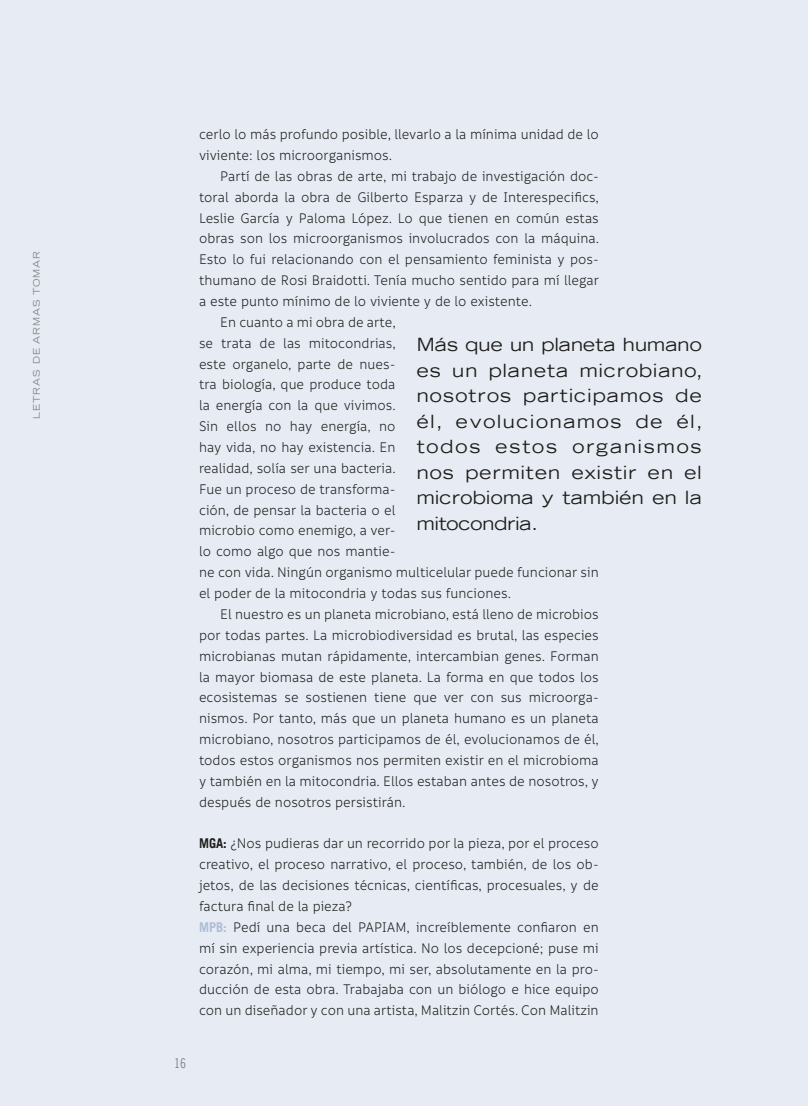
<style>
.page{position:relative;width:808px;height:1106px;background:#e7ebf4}
.page>*{position:absolute;margin:0;border:0;box-sizing:border-box;transform-origin:0 0}
.Balazos_1{font:expanded 18px/25.5px "Trade Gothic LT";letter-spacing:.025em;color:#1d1d1b;text-align:justify}
.Cuerpo_de_texto_con{font:15px/20.9px "Informative";color:#1d1d1b;text-align:justify;scale:.95 1}
.Cuerpo_de_texto_sin{font:15px/20.9px "Informative";color:#1d1d1b;text-align:justify;scale:.95 1}
.t1{font:13.5px "Trade Gothic LT Cond Eighteen";color:#878787}
.t2{font:expanded 9px "Trade Gothic LT";letter-spacing:.1em;color:#878787}
.s1{font-family:"Trade Gothic LT";font-weight:700;font-size:13.5px}
.s2{font-family:"Trade Gothic LT";font-weight:700;font-size:13.5px;color:#abbdd6}
</style>
<div class="page">
<p class="t2" style="left:31px;top:419px;width:169px;rotate:-90deg">LETRAS DE ARMAS TOMAR</p>
<p class="Cuerpo_de_texto_sin" style="left:199px;top:124px;width:422px">cerlo lo más profundo posible, llevarlo a la mínima unidad de lo viviente: los microorganismos.</p>
<p class="Cuerpo_de_texto_con" style="left:199px;top:166px;width:423px;text-indent:21px">Partí de las obras de arte, mi trabajo de investigación doc&shy;toral aborda la obra de Gilberto Esparza y de Interespecifics, Leslie García y Paloma López. Lo que tienen en común estas obras son los microorganismos involucrados con la máquina.<br>Esto lo fui relacionando con el pensamiento feminista y pos&shy;thumano de Rosi Braidotti. Tenía mucho sentido para mí llegar a este punto mínimo de lo viviente y de lo existente.</p>
<p class="Cuerpo_de_texto_con" style="left:199px;top:312px;width:422px;text-align:left;text-indent:21px">En cuanto a mi obra de arte,<br>se trata de las mitocondrias,<br>este organelo, parte de nues-<br>tra biología, que produce toda<br>la energía con la que vivimos.<br>Sin ellos no hay energía, no<br>hay vida, no hay existencia. En<br>realidad, solía ser una bacteria.<br>Fue un proceso de transforma-<br>ción, de pensar la bacteria o el<br>microbio como enemigo, a ver-<br>lo como algo que nos mantie-<br>ne con vida. Ningún organismo multicelular puede funcionar sin el poder de la mitocondria y todas sus funciones.</p>
<p class="Cuerpo_de_texto_con" style="left:199px;top:604px;width:423px;text-indent:21px">El nuestro es un planeta microbiano, está lleno de microbios por todas partes. La microbiodiversidad es brutal, las especies microbianas mutan rápidamente, intercambian genes. Forman la mayor biomasa de este planeta. La forma en que todos los ecosistemas se sostienen tiene que ver con sus microorga&shy;nismos. Por tanto, más que un planeta humano es un planeta microbiano, nosotros participamos de él, evolucionamos de él, todos estos organismos nos permiten existir en el microbioma y también en la mitocondria. Ellos estaban antes de nosotros, y después de nosotros persistirán.</p>
<p class="Cuerpo_de_texto_sin" style="left:199px;top:833px;width:422px"><span class="s1">MGA:</span> ¿Nos pudieras dar un recorrido por la pieza, por el proceso creativo, el proceso narrativo, el proceso, también, de los ob&shy;jetos, de las decisiones técnicas, científicas, procesuales, y de factura final de la pieza?</p>
<p class="Cuerpo_de_texto_sin" style="left:199px;top:917px;width:422px"><span class="s2">MPB:</span> Pedí una beca del PAPIAM, increíblemente confiaron en mí sin experiencia previa artística. No los decepcioné; puse mi corazón, mi alma, mi tiempo, mi ser, absolutamente en la pro&shy;ducción de esta obra. Trabajaba con un biólogo e hice equipo con un diseñador y con una artista, Malitzin Cortés. Con Malitzin</p>
<p class="Balazos_1" style="left:417px;top:331px;width:287px">Más que un planeta humano es un planeta microbiano, nosotros participamos de él, evolucionamos de él, todos estos organismos nos permiten existir en el microbioma y también en la mitocondria.</p>
<p class="t1" style="left:174px;top:1055px;width:13px">16</p>
</div>
